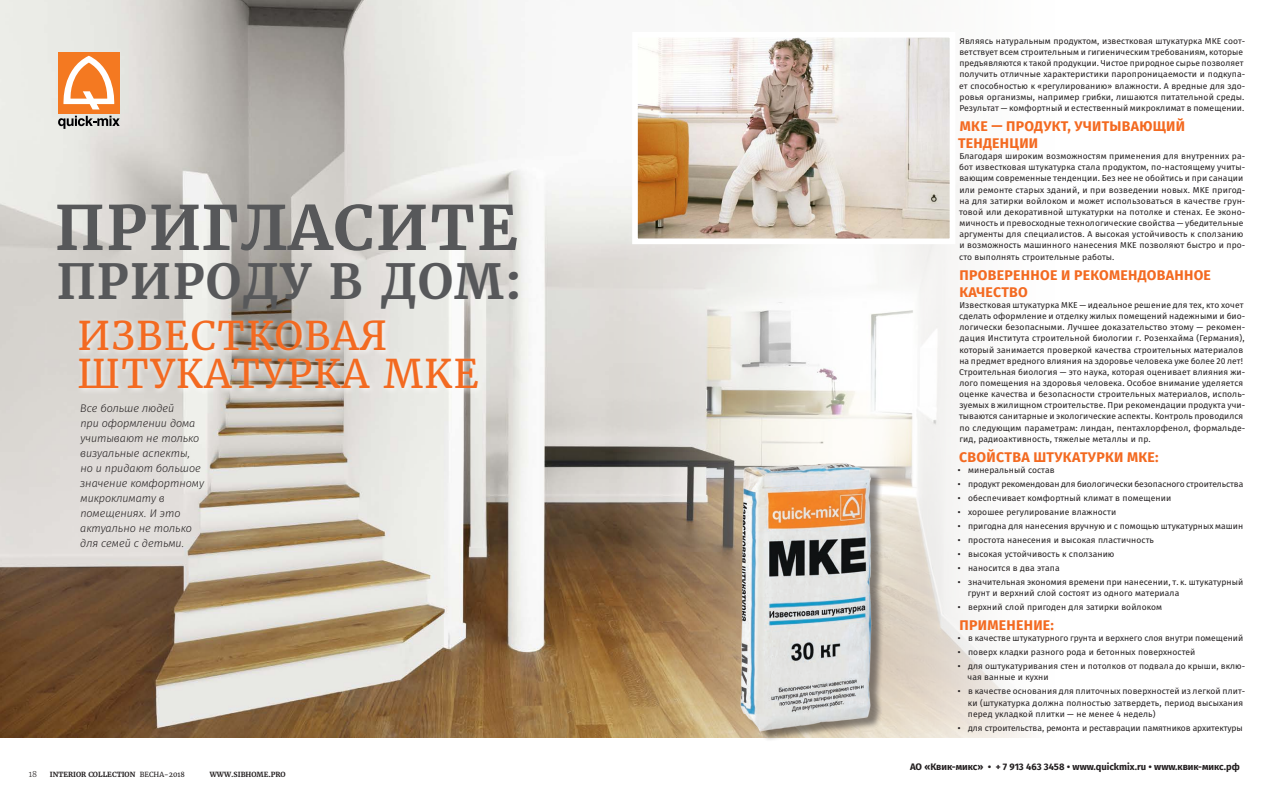
<style>
.page{position:relative;width:1270px;height:794px;background:#fff}
.page>*{position:absolute;margin:0;border:0;box-sizing:border-box;transform-origin:0 0}
.t1{font:700 61px "Merriweather";letter-spacing:.03em;color:#57585a}
.t2{font:700 47.8px "Merriweather";letter-spacing:.03em;color:#57585a}
.t3{font:39px/38.4px "Merriweather";letter-spacing:.03em;color:#f36a21}
.t4{font:700 14px/17.2px "Fira Sans OT";letter-spacing:.02em;color:#f36a21}
.t5{font:italic 11px/15px "Fira Sans OT Light";letter-spacing:-.01em;color:#231f20}
.t6{font:700 9.4px "Fira Sans OT";color:#231f20}
.t7{font:8.5px/11.2px "Fira Sans OT";letter-spacing:.01em;color:#231f20}
.t8{font:8.5px "Fira Sans OT";letter-spacing:-.01em;color:#231f20}
.t9{font:300 8px "Merriweather";color:#231f20}
.t10{font:700 7px "Merriweather";color:#231f20}
.s1{font-weight:400}
</style>
<div class="page">
<img style="left:0;top:0;width:1029px;height:737px">
<img style="left:639px;top:39px;width:309px;height:198px">
<div style="left:632px;top:32px;width:323px;height:212px;border:6px solid #fff"></div>
<img style="left:696px;top:439px;width:214px;height:301px">
<div style="left:58px;top:52px;width:62px;height:61px;background:#f47921"></div>
<svg style="left:63px;top:56px;width:52px;height:53px"></svg>
<svg style="left:58px;top:116px;width:62px;height:13px"></svg>
<div style="left:76px;top:317px;width:317px;height:40px;background:#fff;opacity:.75"></div>
<div style="left:76px;top:355px;width:409px;height:41px;background:#fff;opacity:.75"></div>
<h1 class="t1" style="left:55px;top:190px;width:465px">ПРИГЛАСИТЕ</h1>
<h2 class="t2" style="left:57px;top:252px;width:467px">ПРИРОДУ В ДОМ:</h2>
<h3 class="t3" style="left:78px;top:316px;width:403px">ИЗВЕСТКОВАЯ<br>ШТУКАТУРКА MKE</h3>
<p class="t5" style="left:80px;top:401px;width:125px">Все больше людей<br>при оформлении дома учитывают не только визуальные аспекты, но и придают большое значение комфортному микроклимату в помещениях. И это актуально не только для семей с детьми.</p>
<p class="t9" style="left:29px;top:769px;width:10px">18</p>
<p class="t10" style="left:50px;top:770px;width:137px">INTERIOR COLLECTION <span class="s1">ВЕСНА-2018</span></p>
<p class="t10" style="left:210px;top:770px;width:77px">WWW.SIBHOME.PRO</p>
<p class="t7" style="left:959px;top:36px;width:288px">Являясь натуральным продуктом, известковая штукатурка МКЕ соот‑ ветствует всем строительным и гигиеническим требованиям, которые предъявляются к такой продукции. Чистое природное сырье позволяет получить отличные характеристики паропроницаемости и подкупа‑ ет способностью к «регулированию» влажности. А вредные для здо‑ ровья организмы, например грибки, лишаются питательной среды.<br>Результат — комфортный и естественный микроклимат в помещении.</p>
<h3 class="t4" style="left:958px;top:118px;width:229px">МКЕ — ПРОДУКТ, УЧИТЫВАЮЩИЙ<br>ТЕНДЕНЦИИ</h3>
<p class="t7" style="left:959px;top:151px;width:288px">Благодаря широким возможностям применения для внутренних ра‑ бот известковая штукатурка стала продуктом, по‑настоящему учиты‑ вающим современные тенденции. Без нее не обойтись и при санации или ремонте старых зданий, и при возведении новых. MKE пригод‑ на для затирки войлоком и может использоваться в качестве грун‑ товой или декоративной штукатурки на потолке и стенах. Ее эконо‑ мичность и превосходные технологические свойства — убедительные аргументы для специалистов. А высокая устойчивость к сползанию и возможность машинного нанесения MKE позволяют быстро и про‑ сто выполнять строительные работы.</p>
<h3 class="t4" style="left:960px;top:267px;width:253px">ПРОВЕРЕННОЕ И РЕКОМЕНДОВАННОЕ<br>КАЧЕСТВО</h3>
<p class="t7" style="left:959px;top:300px;width:288px">Известковая штукатурка MKE — идеальное решение для тех, кто хочет сделать оформление и отделку жилых помещений надежными и био‑ логически безопасными. Лучшее доказательство этому — рекомен‑ дация Института строительной биологии г. Розенхайма (Германия), который занимается проверкой качества строительных материалов на предмет вредного влияния на здоровье человека уже более 20 лет!<br>Строительная биология — это наука, которая оценивает влияния жи‑ лого помещения на здоровья человека. Особое внимание уделяется оценке качества и безопасности строительных материалов, исполь‑ зуемых в жилищном строительстве. При рекомендации продукта учи‑ тываются санитарные и экологические аспекты. Контроль проводился по следующим параметрам: линдан, пентахлорфенол, формальде‑ гид, радиоактивность, тяжелые металлы и пр.</p>
<h3 class="t4" style="left:959px;top:449px;width:201px">СВОЙСТВА ШТУКАТУРКИ МКЕ:</h3>
<p class="t7" style="left:957px;top:465px;width:99px">• минеральный состав</p>
<p class="t8" style="left:957px;top:478px;width:287px">• продукт рекомендован для биологически безопасного строительства</p>
<p class="t7" style="left:957px;top:493px;width:215px">• обеспечивает комфортный климат в помещении</p>
<p class="t7" style="left:957px;top:507px;width:160px">• хорошее регулирование влажности</p>
<p class="t7" style="left:957px;top:521px;width:287px">• пригодна для нанесения вручную и с помощью штукатурных машин</p>
<p class="t7" style="left:957px;top:535px;width:198px">• простота нанесения и высокая пластичность</p>
<p class="t7" style="left:957px;top:549px;width:159px">• высокая устойчивость к сползанию</p>
<p class="t7" style="left:957px;top:563px;width:104px">• наносится в два этапа</p>
<p class="t7" style="left:968px;top:577px;width:277px;text-indent:-10px">• значительная экономия времени при нанесении, т. к. штукатурный грунт и верхний слой состоят из одного материала</p>
<p class="t7" style="left:957px;top:602px;width:206px">• верхний слой пригоден для затирки войлоком</p>
<h3 class="t4" style="left:960px;top:617px;width:96px">ПРИМЕНЕНИЕ:</h3>
<p class="t7" style="left:957px;top:633px;width:287px">• в качестве штукатурного грунта и верхнего слоя внутри помещений</p>
<p class="t7" style="left:957px;top:647px;width:239px">• поверх кладки разного рода и бетонных поверхностей</p>
<p class="t7" style="left:967px;top:661px;width:279px;text-indent:-10px">• для оштукатуривания стен и потолков от подвала до крыши, вклю‑ чая ванные и кухни</p>
<p class="t7" style="left:968px;top:686px;width:279px;text-indent:-10px">• в качестве основания для плиточных поверхностей из легкой плит‑ ки (штукатурка должна полностью затвердеть, период высыхания перед укладкой плитки — не менее 4 недель)</p>
<p class="t8" style="left:957px;top:721px;width:287px">• для строительства, ремонта и реставрации памятников архитектуры</p>
<p class="t6" style="left:910px;top:760px;width:331px">АО «Квик-микс» • + 7 913 463 3458 • www.quickmix.ru • www.квик-микс.рф</p>
</div>
